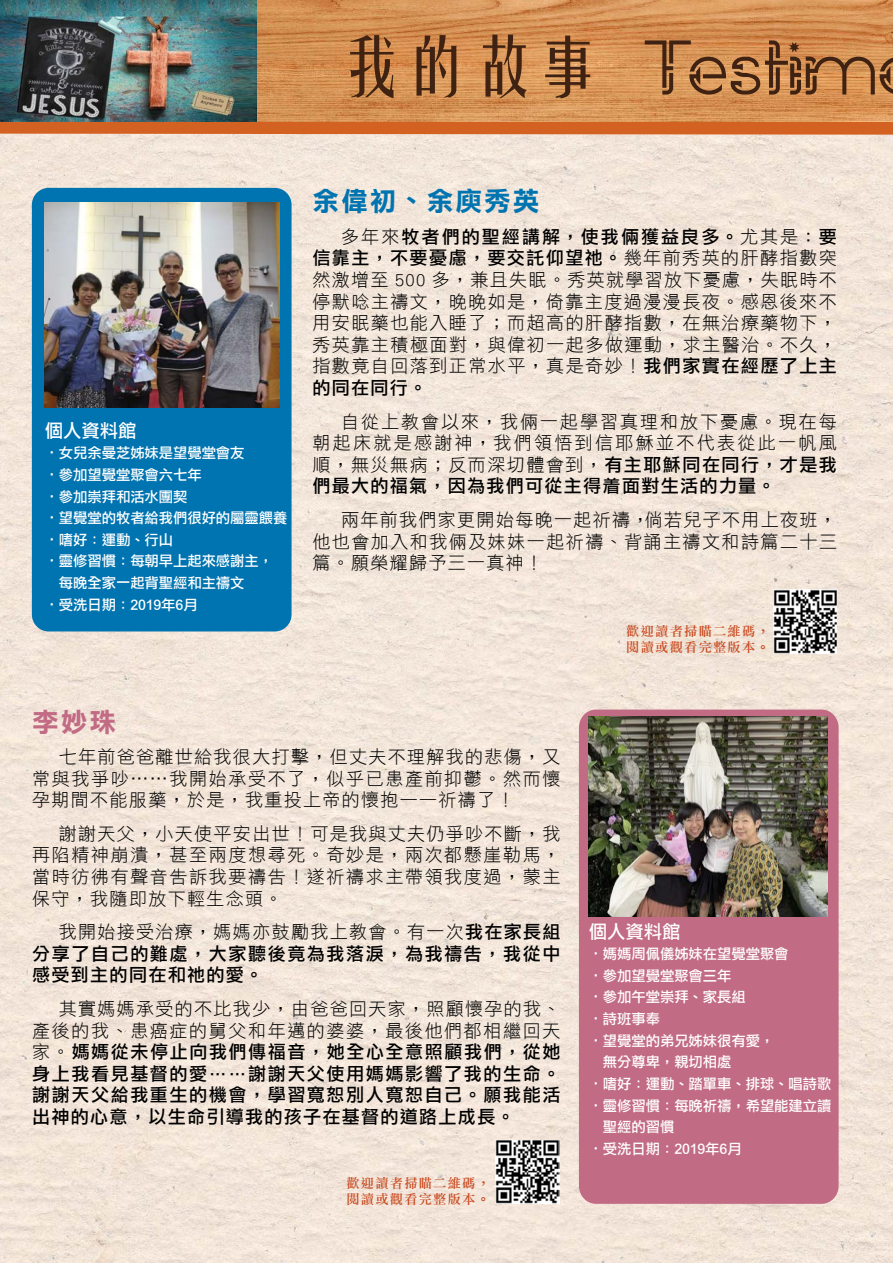
<style>
.page{position:relative;width:893px;height:1263px;background:#fff}
.page>*{position:absolute;margin:0;border:0;box-sizing:border-box;transform-origin:0 0}
.t1{font:92.4px "Future Sallow";color:#3f2211}
.t2{font:26.7px "DF Li Hei Bd HK BF";letter-spacing:.075em;color:#0074b0}
.t3{font:26.7px "DF Li Hei Bd HK BF";color:#c26b84}
.t4{font:18.3px "DF Li Hei Md HK BF";color:#fff}
.t5{font:18px/21.6px "DF Hei Lt HKP BF";letter-spacing:.085em;color:#000;text-align:justify}
.t6{font:18px/21.6px "DF Li Hei Md HK BF";letter-spacing:.085em;color:#000}
.t7{font:18px/21.6px "DF Li Hei Md HK BF";letter-spacing:.115em;color:#000;text-align:right}
.t8{font:14.25px "DF Li Hei Md HK BF";color:#fff}
.t9{font:13.2px/15.8px "DF Li Song Md HK BF";letter-spacing:.1em;color:#c8491f}
.s1{font-family:"FZYTFW GB1 0";font-size:65.4px}
.s2{font-family:"DF Hei Lt HKP BF"}
.s3{font-family:"DF Li Hei Md HK BF"}
</style>
<div class="page">
<img style="left:0;top:135px;width:367px;height:918px">
<img style="left:367px;top:135px;width:368px;height:918px">
<img style="left:735px;top:135px;width:158px;height:1128px">
<img style="left:0;top:1053px;width:736px;height:210px">
<svg style="left:0;top:122px;width:893px;height:13px;background:#d5692d"></svg>
<div style="left:32px;top:188px;width:260px;height:443px;background:#0074b0;border-radius:17px"></div>
<div style="left:579px;top:709px;width:260px;height:495px;background:#c26b84;border-radius:17px"></div>
<img style="left:256px;top:0;width:637px;height:122px">
<img style="left:0;top:0;width:256px;height:122px">
<img style="left:45px;top:203px;width:234px;height:205px">
<img style="left:589px;top:716px;width:238px;height:200px">
<img style="left:496px;top:1140px;width:63px;height:64px">
<img style="left:773px;top:590px;width:64px;height:63px">
<h1 class="t1" style="left:339px;top:19px;width:539px"><span class="s1">我的故事</span> Testim</h1>
<p class="t4" style="left:45px;top:421px;width:93px">個人資料館</p>
<p class="t8" style="left:45px;top:446px;width:201px">‧女兒余曼芝姊妹是望覺堂會友</p>
<p class="t8" style="left:45px;top:467px;width:158px">‧參加望覺堂聚會六七年</p>
<p class="t8" style="left:45px;top:489px;width:144px">‧參加崇拜和活水團契</p>
<p class="t8" style="left:45px;top:511px;width:244px">‧望覺堂的牧者給我們很好的屬靈餵養</p>
<p class="t8" style="left:45px;top:532px;width:130px">‧嗜好：運動、行山</p>
<p class="t8" style="left:45px;top:554px;width:230px">‧靈修習慣：每朝早上起來感謝主，</p>
<p class="t8" style="left:59px;top:576px;width:187px">每晚全家一起背聖經和主禱文</p>
<p class="t8" style="left:45px;top:597px;width:154px">‧受洗日期：2019年6月</p>
<h2 class="t3" style="left:32px;top:709px;width:85px">李妙珠</h2>
<h2 class="t2" style="left:312px;top:188px;width:229px">余偉初、余庾秀英</h2>
<p class="t7" style="left:312px;top:226px;width:526px"><span class="s2">多年來</span>牧者們的聖經講解，使我倆獲益良多。<span class="s2">尤其是：</span>要<br>信靠主，不要憂慮，要交託仰望祂。<span class="s2">幾年前秀英的肝酵指數突</span></p>
<p class="t5" style="left:312px;top:269px;width:526px">然激增至 500 多，兼且失眠。秀英就學習放下憂慮，失眠時不停默唸主禱文，晚晚如是，倚靠主度過漫漫長夜。感恩後來不用安眠藥也能入睡了；而超高的肝酵指數，在無治療藥物下，秀英靠主積極面對，與偉初一起多做運動，求主醫治。不久，指數竟自回落到正常水平，真是奇妙！<span class="s3">我們家實在經歷了上主</span></p>
<p class="t6" style="left:312px;top:377px;width:116px">的同在同行。</p>
<p class="t5" style="left:312px;top:410px;width:526px;text-indent:29px">自從上教會以來，我倆一起學習真理和放下憂慮。現在每朝起床就是感謝神，我們領悟到信耶穌並不代表從此一帆風順，無災無病；反而深切體會到，<span class="s3">有主耶穌同在同行，才是我</span></p>
<p class="t6" style="left:312px;top:476px;width:465px">們最大的福氣，因為我們可從主得着面對生活的力量。</p>
<p class="t5" style="left:312px;top:509px;width:526px;text-indent:29px">兩年前我們家更開始每晚一起祈禱，倘若兒子不用上夜班，他也會加入和我倆及妹妹一起祈禱、背誦主禱文和詩篇二十三篇。願榮耀歸予三一真神！</p>
<p class="t9" style="left:626px;top:624px;width:145px">歡迎讀者掃瞄二維碼，閱讀或觀看完整版本。</p>
<p class="t5" style="left:32px;top:746px;width:530px;text-indent:27px">七年前爸爸離世給我很大打擊，但丈夫不理解我的悲傷，又常與我爭吵……我開始承受不了，似乎已患產前抑鬱。然而懷孕期間不能服藥，於是，我重投上帝的懷抱——祈禱了！</p>
<p class="t5" style="left:32px;top:822px;width:530px;text-indent:27px">謝謝天父，小天使平安出世！可是我與丈夫仍爭吵不斷，我再陷精神崩潰，甚至兩度想尋死。奇妙是，兩次都懸崖勒馬，當時彷彿有聲音告訴我要禱告！遂祈禱求主帶領我度過，蒙主保守，我隨即放下輕生念頭。</p>
<p class="t5" style="left:59px;top:921px;width:503px">我開始接受治療，媽媽亦鼓勵我上教會。有一次<span class="s3">我在家長組</span></p>
<p class="t6" style="left:32px;top:943px;width:530px">分享了自己的難處，大家聽後竟為我落淚，為我禱告，我從中感受到主的同在和祂的愛。</p>
<p class="t5" style="left:32px;top:998px;width:530px;text-align:right">其實媽媽承受的不比我少，由爸爸回天家，照顧懷孕的我、<br>產後的我、患癌症的舅父和年邁的婆婆，最後他們都相繼回天</p>
<p class="t6" style="left:32px;top:1041px;width:530px;text-align:justify"><span class="s2">家。</span>媽媽從未停止向我們傳福音，她全心全意照顧我們，從她身上我看見基督的愛……謝謝天父使用媽媽影響了我的生命。謝謝天父給我重生的機會，學習寬恕別人寬恕自己。願我能活出神的心意，以生命引導我的孩子在基督的道路上成長。</p>
<p class="t9" style="left:346px;top:1176px;width:145px">歡迎讀者掃瞄二維碼，閱讀或觀看完整版本。</p>
<p class="t4" style="left:589px;top:922px;width:93px">個人資料館</p>
<p class="t8" style="left:589px;top:947px;width:201px">‧媽媽周佩儀姊妹在望覺堂聚會</p>
<p class="t8" style="left:589px;top:968px;width:144px">‧參加望覺堂聚會三年</p>
<p class="t8" style="left:589px;top:990px;width:158px">‧參加午堂崇拜、家長組</p>
<p class="t8" style="left:589px;top:1011px;width:73px">‧詩班事奉</p>
<p class="t8" style="left:589px;top:1033px;width:187px">‧望覺堂的弟兄姊妹很有愛，</p>
<p class="t8" style="left:603px;top:1055px;width:130px">無分尊卑，親切相處</p>
<p class="t8" style="left:589px;top:1076px;width:244px">‧嗜好：運動、踏單車、排球、唱詩歌</p>
<p class="t8" style="left:589px;top:1098px;width:244px">‧靈修習慣：每晚祈禱，希望能建立讀</p>
<p class="t8" style="left:603px;top:1120px;width:73px">聖經的習慣</p>
<p class="t8" style="left:589px;top:1141px;width:154px">‧受洗日期：2019年6月</p>
</div>
